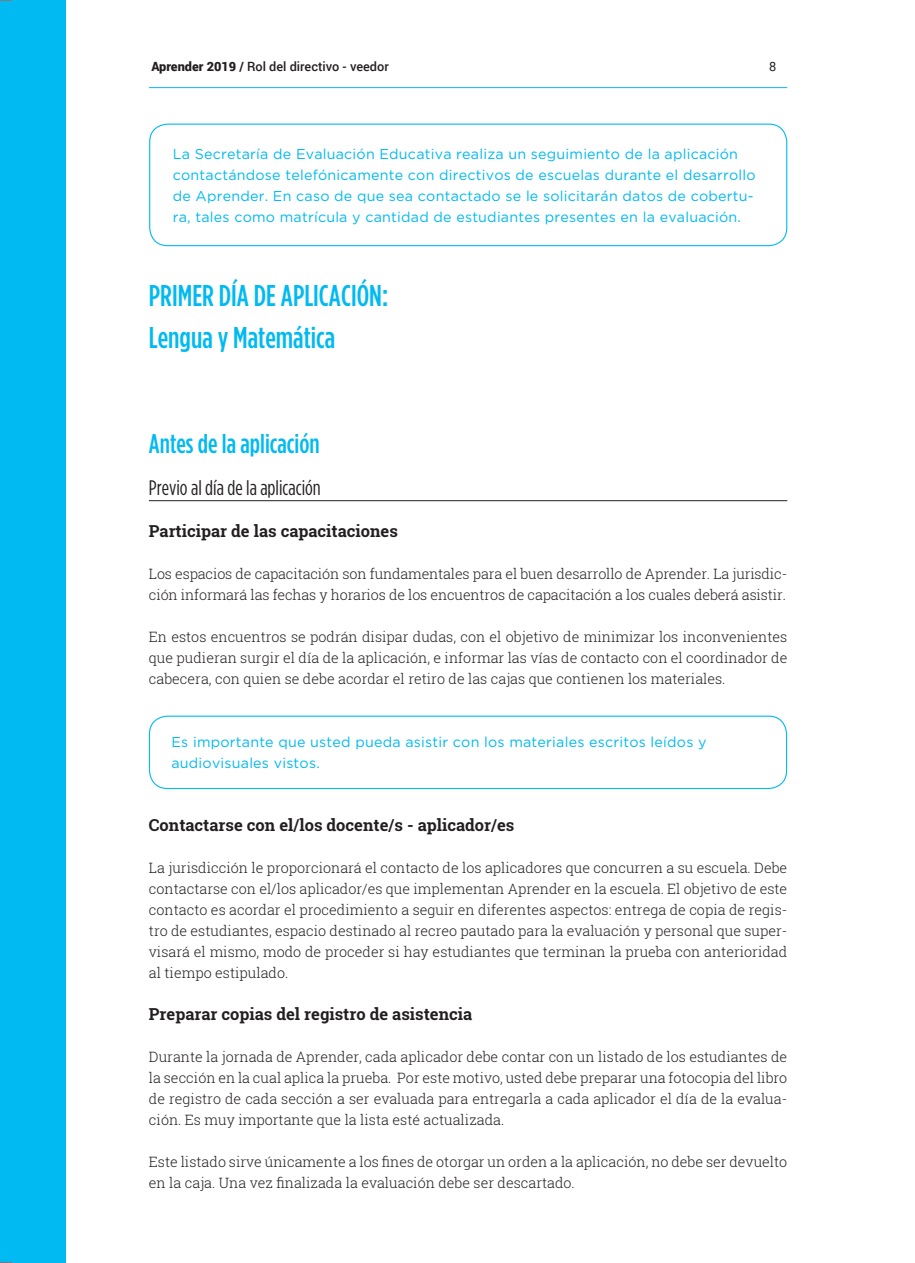
<style>
.page{position:relative;width:915px;height:1263px;background:#fff}
.page>*{position:absolute;margin:0;border:0;box-sizing:border-box;transform-origin:0 0}
.t1{font:500 condensed 30px/42px "Gotham HTF";color:#00baf1}
.t2{font:500 condensed 27px "Gotham HTF";color:#00baf1}
.t3{font:condensed 21px "Gotham HTF";color:#231f20}
.t4{font:700 16.5px "Roboto Slab";color:#231f20}
.t5{font:300 14.25px/21px "Roboto Slab";color:#231f20;text-align:justify}
.t6{font:14.25px/21px "Gotham";letter-spacing:.015em;color:#00baf1}
.t7{font:500 12.75px "Roboto";color:#231f20}
.t8{font:12.75px "Roboto";color:#231f20}
.s1{font-weight:900}
</style>
<div class="page">
<div style="left:0;top:0;width:66px;height:1263px;background:#00baf1"></div>
<hr style="left:149px;top:87px;width:638px;height:1px;background:#00baf1">
<hr style="left:149px;top:500px;width:638px;height:1px;background:#231f20">
<div style="left:149px;top:716px;width:637px;height:73px;border:1px solid #00baf1;border-radius:18px"></div>
<div style="left:149px;top:124px;width:638px;height:122px;border:1px solid #00baf1;border-radius:18px"></div>
<svg style="left:0;top:0;width:12px;height:1px"></svg>
<svg style="left:0;top:1262px;width:12px;height:1px"></svg>
<p class="t7" style="left:151px;top:57px;width:239px"><span class="s1">Aprender 2019 /</span> Rol del directivo - veedor</p>
<p class="t8" style="left:769px;top:57px;width:9px">8</p>
<p class="t6" style="left:173px;top:143px;width:584px">La Secretaría de Evaluación Educativa realiza un seguimiento de la aplicación contactándose telefónicamente con directivos de escuelas durante el desarrollo de Aprender. En caso de que sea contactado se le solicitarán datos de cobertu&shy;ra, tales como matrícula y cantidad de estudiantes presentes en la evaluación.</p>
<h1 class="t1" style="left:149px;top:274px;width:241px">PRIMER DÍA DE APLICACIÓN:<br>Lengua y Matemática</h1>
<h2 class="t2" style="left:149px;top:429px;width:172px">Antes de la aplicación</h2>
<h3 class="t3" style="left:149px;top:476px;width:173px">Previo al día de la aplicación</h3>
<p class="t4" style="left:149px;top:520px;width:250px">Participar de las capacitaciones</p>
<p class="t5" style="left:149px;top:563px;width:639px">Los espacios de capacitación son fundamentales para el buen desarrollo de Aprender. La jurisdic&shy;ción informará las fechas y horarios de los encuentros de capacitación a los cuales deberá asistir.</p>
<p class="t5" style="left:149px;top:626px;width:639px">En estos encuentros se podrán disipar dudas, con el objetivo de minimizar los inconvenientes que pudieran surgir el día de la aplicación, e informar las vías de contacto con el coordinador de cabecera, con quien se debe acordar el retiro de las cajas que contienen los materiales.</p>
<p class="t6" style="left:171px;top:731px;width:536px">Es importante que usted pueda asistir con los materiales escritos leídos y audiovisuales vistos.</p>
<p class="t4" style="left:149px;top:814px;width:367px">Contactarse con el/los docente/s - aplicador/es</p>
<p class="t5" style="left:149px;top:857px;width:639px">La jurisdicción le proporcionará el contacto de los aplicadores que concurren a su escuela. Debe contactarse con el/los aplicador/es que implementan Aprender en la escuela. El objetivo de este contacto es acordar el procedimiento a seguir en diferentes aspectos: entrega de copia de regis&shy;tro de estudiantes, espacio destinado al recreo pautado para la evaluación y personal que super&shy;visará el mismo, modo de proceder si hay estudiantes que terminan la prueba con anterioridad al tiempo estipulado.</p>
<p class="t4" style="left:149px;top:1003px;width:325px">Preparar copias del registro de asistencia</p>
<p class="t5" style="left:149px;top:1046px;width:639px">Durante la jornada de Aprender, cada aplicador debe contar con un listado de los estudiantes de la sección en la cual aplica la prueba. Por este motivo, usted debe preparar una fotocopia del libro de registro de cada sección a ser evaluada para entregarla a cada aplicador el día de la evalua&shy;ción. Es muy importante que la lista esté actualizada.</p>
<p class="t5" style="left:149px;top:1151px;width:639px">Este listado sirve únicamente a los fines de otorgar un orden a la aplicación, no debe ser devuelto en la caja. Una vez finalizada la evaluación debe ser descartado.</p>
</div>
